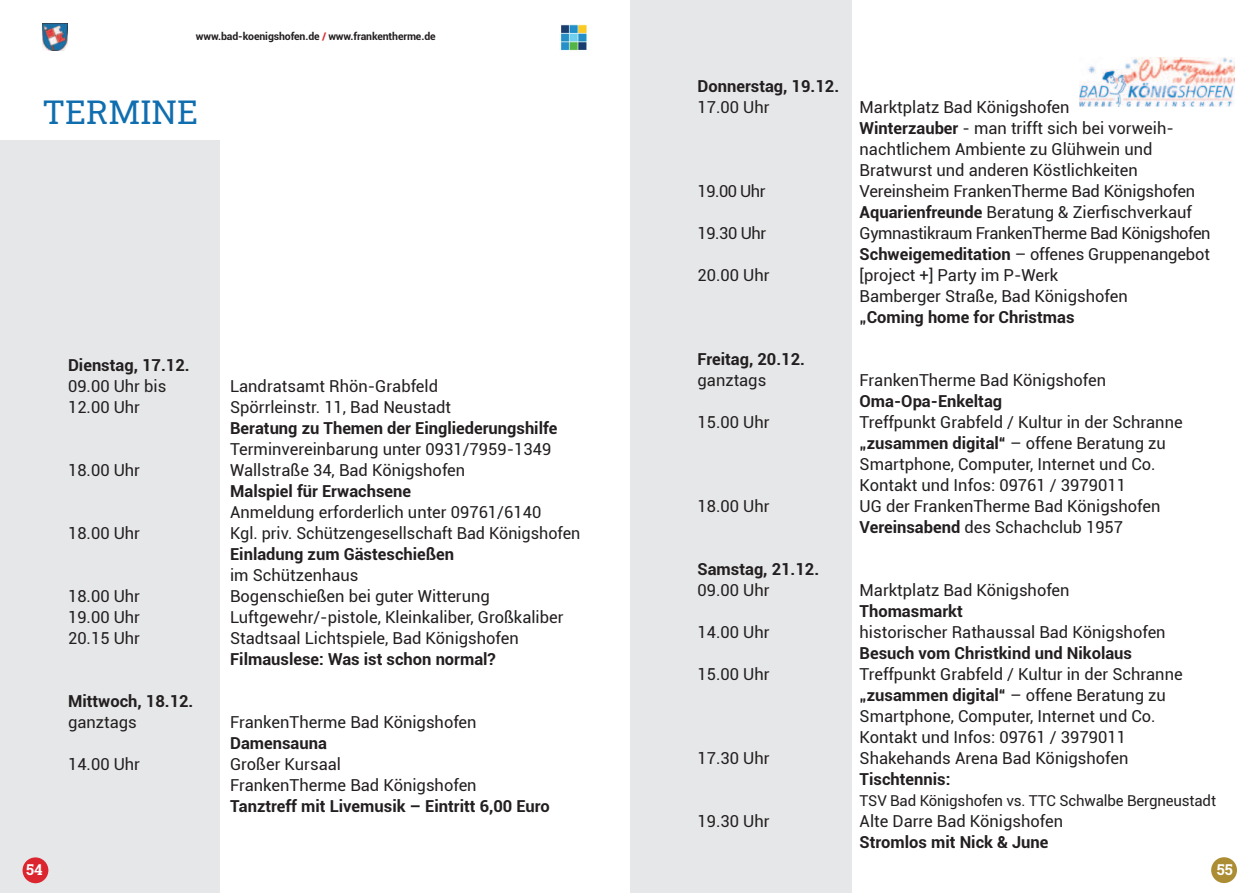
<style>
.page{position:relative;width:1259px;height:893px;background:#fff}
.page>*{position:absolute;margin:0;border:0;box-sizing:border-box;transform-origin:0 0}
.t1{font:33px "Roboto Slab";color:#106eaf}
.t2{font:16.5px/21px "Roboto";color:#231f20}
.t3{font:700 16.5px "Roboto";color:#231f20}
.t4{font:16.5px/21px "Roboto";letter-spacing:-.025em;color:#231f20}
.t5{font:15px "Roboto";letter-spacing:-.01em;color:#231f20}
.t6{font:700 15px "Roboto Slab";color:#fff}
.t7{font:700 10.5px "Roboto";letter-spacing:-.01em;color:#231f20}
.s1{color:#dc272e}
.s2{font-weight:700}
</style>
<div class="page">
<div style="left:630px;top:0;width:221px;height:893px;background:#e6e7e9"></div>
<div style="left:0;top:141px;width:220px;height:752px;background:#e6e7e9"></div>
<img style="left:1079px;top:58px;width:155px;height:49px">
<img style="left:43px;top:24px;width:25px;height:27px">
<img style="left:560px;top:24px;width:27px;height:27px">
<div style="left:23px;top:857px;width:25px;height:26px;background:#dc262f;border-radius:50%"></div>
<div style="left:1211px;top:857px;width:26px;height:26px;background:#ac8d33;border-radius:50%"></div>
<p class="t7" style="left:196px;top:32px;width:241px">www.bad-koenigshofen.de <span class="s1">/</span> www.frankentherme.de</p>
<h1 class="t1" style="left:43px;top:98px;width:157px">TERMINE</h1>
<p class="t6" style="left:26px;top:863px;width:18px">54</p>
<p class="t3" style="left:68px;top:358px;width:123px">Dienstag, 17.12.</p>
<p class="t2" style="left:68px;top:377px;width:100px">09.00 Uhr bis</p>
<p class="t2" style="left:230px;top:377px;width:209px">Landratsamt Rhön-Grabfeld</p>
<p class="t2" style="left:68px;top:398px;width:74px">12.00 Uhr</p>
<p class="t2" style="left:230px;top:398px;width:223px">Spörrleinstr. 11, Bad Neustadt</p>
<p class="t3" style="left:230px;top:421px;width:329px">Beratung zu Themen der Eingliederungshilfe</p>
<p class="t2" style="left:230px;top:440px;width:323px">Terminvereinbarung unter 0931/7959-1349</p>
<p class="t2" style="left:68px;top:461px;width:74px">18.00 Uhr</p>
<p class="t2" style="left:230px;top:461px;width:237px">Wallstraße 34, Bad Königshofen</p>
<p class="t3" style="left:230px;top:484px;width:183px">Malspiel für Erwachsene</p>
<p class="t2" style="left:230px;top:503px;width:313px">Anmeldung erforderlich unter 09761/6140</p>
<p class="t2" style="left:68px;top:524px;width:74px">18.00 Uhr</p>
<p class="t2" style="left:230px;top:524px;width:352px">Kgl. priv. Schützengesellschaft Bad Königshofen</p>
<p class="t3" style="left:230px;top:547px;width:226px">Einladung zum Gästeschießen</p>
<p class="t2" style="left:230px;top:566px;width:130px">im Schützenhaus</p>
<p class="t2" style="left:68px;top:587px;width:74px">18.00 Uhr</p>
<p class="t2" style="left:230px;top:587px;width:261px">Bogenschießen bei guter Witterung</p>
<p class="t2" style="left:68px;top:608px;width:74px">19.00 Uhr</p>
<p class="t2" style="left:230px;top:608px;width:335px">Luftgewehr/-pistole, Kleinkaliber, Großkaliber</p>
<p class="t2" style="left:68px;top:629px;width:74px">20.15 Uhr</p>
<p class="t2" style="left:230px;top:629px;width:290px">Stadtsaal Lichtspiele, Bad Königshofen</p>
<p class="t3" style="left:230px;top:652px;width:267px">Filmauslese: Was ist schon normal?</p>
<p class="t3" style="left:68px;top:694px;width:127px">Mittwoch, 18.12.</p>
<p class="t2" style="left:68px;top:713px;width:70px">ganztags</p>
<p class="t2" style="left:230px;top:713px;width:248px">FrankenTherme Bad Königshofen</p>
<p class="t3" style="left:230px;top:736px;width:98px">Damensauna</p>
<p class="t2" style="left:68px;top:755px;width:74px">14.00 Uhr</p>
<p class="t2" style="left:230px;top:755px;width:248px">Großer Kursaal<br>FrankenTherme Bad Königshofen</p>
<p class="t3" style="left:230px;top:799px;width:321px">Tanztreff mit Livemusik – Eintritt 6,00 Euro</p>
<p class="t3" style="left:697px;top:79px;width:143px">Donnerstag, 19.12.</p>
<p class="t2" style="left:697px;top:98px;width:74px">17.00 Uhr</p>
<p class="t2" style="left:859px;top:98px;width:316px">Marktplatz Bad Königshofen<br><span class="s2">Winterzauber</span> - man trifft sich bei vorweih&shy;nachtlichem Ambiente zu Glühwein und Bratwurst und anderen Köstlichkeiten</p>
<p class="t2" style="left:697px;top:182px;width:70px">19.00 Uhr</p>
<p class="t2" style="left:859px;top:182px;width:337px">Vereinsheim FrankenTherme Bad Königshofen<br><span class="s2">Aquarienfreunde</span> Beratung &amp; Zierfischverkauf</p>
<p class="t2" style="left:697px;top:222px;width:70px">19.30 Uhr</p>
<p class="t4" style="left:859px;top:222px;width:352px">Gymnastikraum FrankenTherme Bad Königshofen<br><span class="s2">Schweigemeditation</span> – offenes Gruppenangebot</p>
<p class="t2" style="left:697px;top:264px;width:74px">20.00 Uhr</p>
<p class="t2" style="left:859px;top:264px;width:270px">[project +] Party im P-Werk<br>Bamberger Straße, Bad Königshofen</p>
<p class="t3" style="left:859px;top:310px;width:216px">„Coming home for Christmas</p>
<p class="t3" style="left:697px;top:352px;width:109px">Freitag, 20.12.</p>
<p class="t2" style="left:697px;top:371px;width:70px">ganztags</p>
<p class="t2" style="left:859px;top:371px;width:248px">FrankenTherme Bad Königshofen</p>
<p class="t3" style="left:859px;top:394px;width:144px">Oma-Opa-Enkeltag</p>
<p class="t2" style="left:697px;top:413px;width:74px">15.00 Uhr</p>
<p class="t2" style="left:859px;top:413px;width:324px">Treffpunkt Grabfeld / Kultur in der Schranne <span class="s2">„zusammen digital“</span> – offene Beratung zu Smartphone, Computer, Internet und Co.<br>Kontakt und Infos: 09761 / 3979011</p>
<p class="t2" style="left:697px;top:497px;width:74px">18.00 Uhr</p>
<p class="t2" style="left:859px;top:497px;width:302px">UG der FrankenTherme Bad Königshofen<br><span class="s2">Vereinsabend</span> des Schachclub 1957</p>
<p class="t3" style="left:697px;top:562px;width:123px">Samstag, 21.12.</p>
<p class="t2" style="left:697px;top:581px;width:74px">09.00 Uhr</p>
<p class="t2" style="left:859px;top:581px;width:211px">Marktplatz Bad Königshofen</p>
<p class="t3" style="left:859px;top:604px;width:105px">Thomasmarkt</p>
<p class="t2" style="left:697px;top:623px;width:74px">14.00 Uhr</p>
<p class="t2" style="left:859px;top:623px;width:307px">historischer Rathaussal Bad Königshofen</p>
<p class="t3" style="left:859px;top:646px;width:274px">Besuch vom Christkind und Nikolaus</p>
<p class="t2" style="left:697px;top:665px;width:74px">15.00 Uhr</p>
<p class="t2" style="left:859px;top:665px;width:324px">Treffpunkt Grabfeld / Kultur in der Schranne <span class="s2">„zusammen digital“</span> – offene Beratung zu Smartphone, Computer, Internet und Co.<br>Kontakt und Infos: 09761 / 3979011</p>
<p class="t2" style="left:697px;top:749px;width:74px">17.30 Uhr</p>
<p class="t2" style="left:859px;top:749px;width:270px">Shakehands Arena Bad Königshofen</p>
<p class="t3" style="left:859px;top:772px;width:92px">Tischtennis:</p>
<p class="t5" style="left:859px;top:794px;width:358px">TSV Bad Königshofen vs. TTC Schwalbe Bergneustadt</p>
<p class="t2" style="left:697px;top:812px;width:74px">19.30 Uhr</p>
<p class="t2" style="left:859px;top:812px;width:205px">Alte Darre Bad Königshofen</p>
<p class="t3" style="left:859px;top:835px;width:190px">Stromlos mit Nick &amp; June</p>
<p class="t6" style="left:1216px;top:863px;width:17px">55</p>
</div>
